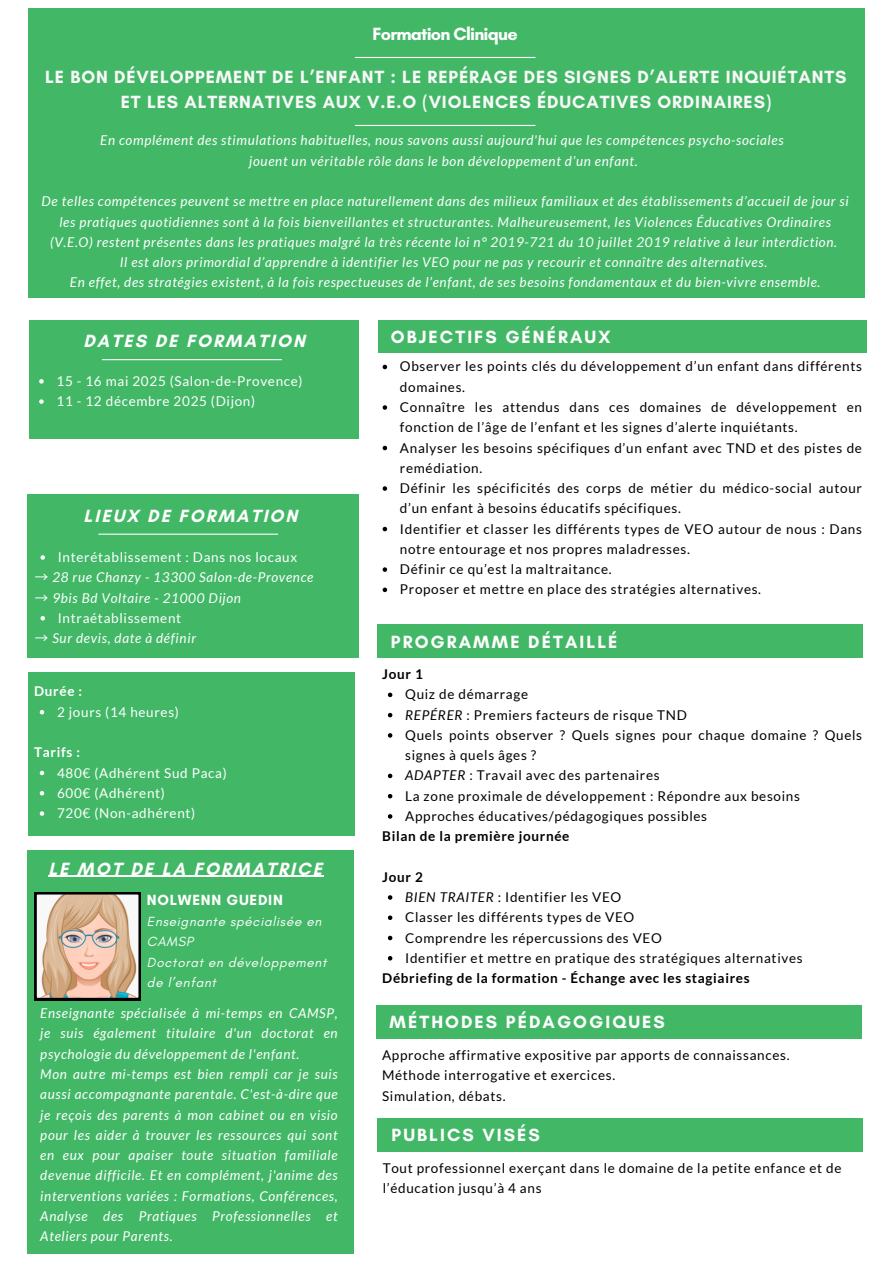
<style>
.page{position:relative;width:894px;height:1264px;background:#fff}
.page>*{position:absolute;margin:0;border:0;box-sizing:border-box;transform-origin:0 0}
.t1{font:700 18px/25.8px "Glacial Indifference";letter-spacing:.05em;color:#f8f8f8;text-align:center}
.t2{font:700 18px "Glacial Indifference";letter-spacing:.115em;color:#fff}
.t3{font:700 18px "Glacial Indifference";letter-spacing:-.045em;color:#fff}
.t4{font:700 15px "Glacial Indifference";letter-spacing:.05em;color:#fff}
.t5{font:italic 13.5px/20.2px "Lato";letter-spacing:.05em;color:#fff;text-align:justify}
.t6{font:13.5px/20.2px "Lato";letter-spacing:.05em;color:#000}
.t7{font:13.5px "Lato";letter-spacing:.05em;color:#fff}
.t8{font:700 13.5px "Lato";letter-spacing:.05em;color:#000}
.t9{font:italic 13.5px/20.2px "Glacial Indifference";letter-spacing:.05em;color:#fff}
.t10{font:700 13.5px "Lato";letter-spacing:.05em;color:#fff}
.s1{font-family:"Noto Sans CJ Ksc";font-style:normal}
.s2{font-style:normal}
.s3{font-style:italic}
</style>
<div class="page">
<div style="left:27px;top:850px;width:326px;height:403px;background:#42b867"></div>
<svg style="left:35px;top:892px;width:105px;height:108px;background:#ccb19b"></svg>
<hr style="left:48px;top:875px;width:276px;height:2px;background:#fff">
<div style="left:28px;top:672px;width:327px;height:164px;background:#42b867"></div>
<svg style="left:40px;top:710px;width:4px;height:4px"></svg>
<svg style="left:40px;top:770px;width:4px;height:5px"></svg>
<svg style="left:40px;top:791px;width:4px;height:4px"></svg>
<svg style="left:40px;top:811px;width:4px;height:4px"></svg>
<div style="left:27px;top:495px;width:331px;height:163px;background:#42b867"></div>
<hr style="left:99px;top:533px;width:179px;height:1px;background:#fff">
<svg style="left:40px;top:555px;width:5px;height:4px"></svg>
<svg style="left:40px;top:616px;width:5px;height:4px"></svg>
<div style="left:29px;top:320px;width:329px;height:118px;background:#42b867"></div>
<svg style="left:39px;top:379px;width:5px;height:4px"></svg>
<svg style="left:39px;top:399px;width:5px;height:5px"></svg>
<hr style="left:102px;top:359px;width:179px;height:1px;background:#fff">
<div style="left:377px;top:624px;width:485px;height:34px;background:#42b867"></div>
<svg style="left:388px;top:692px;width:4px;height:5px"></svg>
<svg style="left:388px;top:713px;width:4px;height:4px"></svg>
<svg style="left:388px;top:733px;width:4px;height:4px"></svg>
<svg style="left:388px;top:773px;width:4px;height:5px"></svg>
<svg style="left:388px;top:794px;width:4px;height:4px"></svg>
<svg style="left:388px;top:814px;width:4px;height:4px"></svg>
<svg style="left:388px;top:895px;width:4px;height:4px"></svg>
<svg style="left:388px;top:915px;width:4px;height:5px"></svg>
<svg style="left:388px;top:935px;width:4px;height:5px"></svg>
<svg style="left:388px;top:956px;width:4px;height:4px"></svg>
<div style="left:376px;top:1005px;width:485px;height:33px;background:#42b867"></div>
<div style="left:28px;top:8px;width:836px;height:289px;background:#42b867"></div>
<hr style="left:355px;top:57px;width:180px;height:1px;background:#fff">
<hr style="left:355px;top:125px;width:180px;height:1px;background:#fff">
<div style="left:377px;top:320px;width:489px;height:33px;background:#42b867"></div>
<svg style="left:382px;top:365px;width:5px;height:4px"></svg>
<svg style="left:382px;top:405px;width:5px;height:5px"></svg>
<svg style="left:382px;top:446px;width:5px;height:4px"></svg>
<svg style="left:382px;top:486px;width:5px;height:5px"></svg>
<svg style="left:382px;top:527px;width:5px;height:4px"></svg>
<svg style="left:382px;top:567px;width:5px;height:5px"></svg>
<svg style="left:382px;top:587px;width:5px;height:5px"></svg>
<div style="left:377px;top:1117px;width:485px;height:34px;background:#42b867"></div>
<p class="t3" style="left:372px;top:23px;width:146px">Formation Clinique</p>
<p class="t1" style="left:45px;top:63px;width:802px">LE BON DÉVELOPPEMENT DE L’ENFANT : LE REPÉRAGE DES SIGNES D’ALERTE INQUIÉTANTS<br>ET LES ALTERNATIVES AUX V.E.O (VIOLENCES ÉDUCATIVES ORDINAIRES)</p>
<p class="t5" style="left:100px;top:130px;width:684px">En complément des stimulations habituelles, nous savons aussi aujourd'hui que les compétences psycho-sociales</p>
<h1 class="t5" style="left:249px;top:150px;width:390px">jouent un véritable rôle dans le bon développement d’un enfant.</h1>
<h3 class="t5" style="left:42px;top:191px;width:808px;text-align:center">De telles compétences peuvent se mettre en place naturellement dans des milieux familiaux et des établissements d’accueil de jour si les pratiques quotidiennes sont à la fois bienveillantes et structurantes. Malheureusement, les Violences Éducatives Ordinaires (V.E.O) restent présentes dans les pratiques malgré la très récente loi n° 2019-721 du 10 juillet 2019 relative à leur interdiction.</h3>
<p class="t5" style="left:120px;top:252px;width:649px">Il est alors primordial d’apprendre à identifier les VEO pour ne pas y recourir et connaître des alternatives.</p>
<p class="t5" style="left:70px;top:272px;width:751px">En effet, des stratégies existent, à la fois respectueuses de l’enfant, de ses besoins fondamentaux et du bien-vivre ensemble.</p>
<p class="t2" style="left:391px;top:326px;width:221px">OBJECTIFS GÉNÉRAUX</p>
<p class="t6" style="left:400px;top:356px;width:463px">Observer les points clés du développement d’un enfant dans différents domaines.</p>
<p class="t6" style="left:400px;top:396px;width:463px">Connaître les attendus dans ces domaines de développement en fonction de l’âge de l’enfant et les signes d’alerte inquiétants.</p>
<p class="t6" style="left:400px;top:437px;width:463px">Analyser les besoins spécifiques d’un enfant avec TND et des pistes de remédiation.</p>
<h3 class="t6" style="left:400px;top:477px;width:463px">Définir les spécificités des corps de métier du médico-social autour d’un enfant à besoins éducatifs spécifiques.</h3>
<h3 class="t6" style="left:400px;top:518px;width:463px">Identifier et classer les différents types de VEO autour de nous : Dans notre entourage et nos propres maladresses.</h3>
<p class="t6" style="left:400px;top:558px;width:213px">Définir ce qu’est la maltraitance.</p>
<p class="t6" style="left:400px;top:579px;width:362px">Proposer et mettre en place des stratégies alternatives.</p>
<p class="t2" style="left:83px;top:330px;width:223px">DATES DE FORMATION</p>
<p class="t7" style="left:56px;top:372px;width:247px">15 - 16 mai 2025 (Salon-de-Provence)</p>
<p class="t7" style="left:56px;top:393px;width:200px">11 - 12 décembre 2025 (Dijon)</p>
<h1 class="t2" style="left:83px;top:505px;width:215px">LIEUX DE FORMATION</h1>
<p class="t7" style="left:58px;top:548px;width:241px">Interétablissement : Dans nos locaux</p>
<p class="t5" style="left:35px;top:567px;width:280px"><span class="s1">→</span> 28 rue Chanzy - 13300 Salon-de-Provence</p>
<p class="t5" style="left:58px;top:587px;width:185px;text-indent:-23px"><span class="s1">→</span> 9bis Bd Voltaire - 21000 Dijon<br><span class="s2">Intraétablissement</span></p>
<p class="t5" style="left:35px;top:627px;width:163px"><span class="s1">→</span> Sur devis, date à définir</p>
<h1 class="t2" style="left:391px;top:630px;width:228px">PROGRAMME DÉTAILLÉ</h1>
<p class="t8" style="left:382px;top:665px;width:42px">Jour 1</p>
<h3 class="t6" style="left:405px;top:684px;width:124px">Quiz de démarrage</h3>
<p class="t6" style="left:405px;top:704px;width:283px"><span class="s3">REPÉRER</span> : Premiers facteurs de risque TND</p>
<h3 class="t6" style="left:405px;top:724px;width:458px">Quels points observer ? Quels signes pour chaque domaine ? Quels signes à quels âges ?</h3>
<p class="t6" style="left:405px;top:765px;width:256px"><span class="s3">ADAPTER</span> : Travail avec des partenaires</p>
<p class="t6" style="left:405px;top:785px;width:396px">La zone proximale de développement : Répondre aux besoins</p>
<p class="t6" style="left:405px;top:805px;width:303px">Approches éducatives/pédagogiques possibles</p>
<h1 class="t8" style="left:382px;top:827px;width:189px">Bilan de la première journée</h1>
<p class="t8" style="left:382px;top:868px;width:42px">Jour 2</p>
<p class="t6" style="left:405px;top:886px;width:218px"><span class="s3">BIEN TRAITER</span> : Identifier les VEO</p>
<p class="t6" style="left:405px;top:906px;width:230px">Classer les différents types de VEO</p>
<p class="t6" style="left:405px;top:927px;width:258px">Comprendre les répercussions des VEO</p>
<h1 class="t6" style="left:405px;top:947px;width:399px">Identifier et mettre en pratique des stratégiques alternatives</h1>
<p class="t8" style="left:382px;top:969px;width:369px">Débriefing de la formation - Échange avec les stagiaires</p>
<p class="t10" style="left:34px;top:683px;width:49px">Durée :</p>
<p class="t7" style="left:57px;top:703px;width:123px">2 jours (14 heures)</p>
<p class="t10" style="left:34px;top:744px;width:47px">Tarifs :</p>
<p class="t7" style="left:57px;top:764px;width:171px">480€ (Adhérent Sud Paca)</p>
<p class="t7" style="left:57px;top:784px;width:109px">600€ (Adhérent)</p>
<p class="t7" style="left:57px;top:804px;width:140px">720€ (Non-adhérent)</p>
<h1 class="t2" style="left:48px;top:857px;width:275px">LE MOT DE LA FORMATRICE</h1>
<p class="t4" style="left:147px;top:890px;width:137px">NOLWENN GUEDIN</p>
<p class="t9" style="left:147px;top:911px;width:181px">Enseignante spécialisée en<br>CAMSP<br>Doctorat en développement de l’enfant</p>
<h2 class="t5" style="left:40px;top:1002px;width:299px">Enseignante spécialisée à mi-temps en CAMSP, je suis également titulaire d'un doctorat en psychologie du développement de l'enfant.</h2>
<p class="t5" style="left:40px;top:1063px;width:299px">Mon autre mi-temps est bien rempli car je suis aussi accompagnante parentale. C'est-à-dire que je reçois des parents à mon cabinet ou en visio pour les aider à trouver les ressources qui sont en eux pour apaiser toute situation familiale devenue difficile. Et en complément, j'anime des interventions variées : Formations, Conférences, Analyse des Pratiques Professionnelles et Ateliers pour Parents.</p>
<p class="t2" style="left:389px;top:1010px;width:277px">MÉTHODES PÉDAGOGIQUES</p>
<p class="t6" style="left:382px;top:1044px;width:409px">Approche affirmative expositive par apports de connaissances.</p>
<p class="t6" style="left:382px;top:1065px;width:234px">Méthode interrogative et exercices.</p>
<p class="t6" style="left:382px;top:1085px;width:125px">Simulation, débats.</p>
<p class="t2" style="left:391px;top:1123px;width:150px">PUBLICS VISÉS</p>
<p class="t6" style="left:382px;top:1157px;width:460px">Tout professionnel exerçant dans le domaine de la petite enfance et de l’éducation jusqu’à 4 ans</p>
</div>
